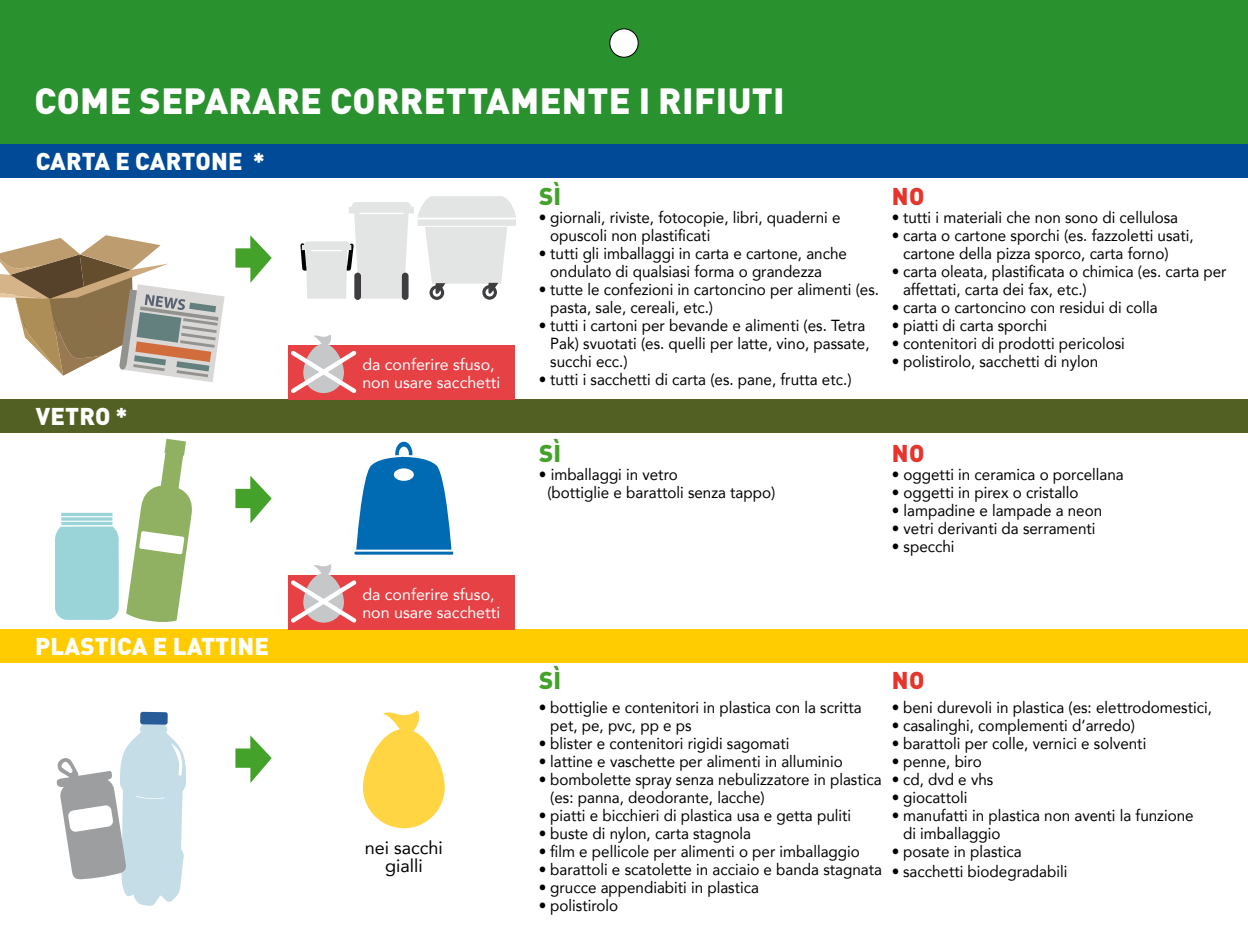
<style>
.page{position:relative;width:1248px;height:936px;background:#fff}
.page>*{position:absolute;margin:0;border:0;box-sizing:border-box;transform-origin:0 0}
.t1{font:900 36px "DIN Pro";letter-spacing:.01em;color:#fff}
.t2{font:900 24px "DIN Pro";letter-spacing:.01em;color:#fff}
.t3{font:900 24px "DIN Pro";color:#44a22b}
.t4{font:900 24px "DIN Pro";color:#e5352d}
.t5{font:18px/18px "Avenir";color:#000;text-align:center}
.t6{font:16px/18px "Avenir";color:#000;scale:.95 1}
.t7{font:16px/18px "Avenir";color:#fff}
</style>
<div class="page">
<svg style="left:235px;top:476px;width:37px;height:47px"></svg>
<svg style="left:235px;top:735px;width:37px;height:48px"></svg>
<svg style="left:235px;top:235px;width:37px;height:48px"></svg>
<div style="left:0;top:0;width:1247px;height:145px;background:#29912e"></div>
<svg style="left:0;top:235px;width:224px;height:147px"></svg>
<div style="left:55px;top:526px;width:64px;height:94px;background:#9ad3d8"></div>
<hr style="left:61px;top:522px;width:51px;height:3px;background:#9ad3d8">
<hr style="left:61px;top:517px;width:51px;height:3px;background:#9ad3d8">
<hr style="left:61px;top:513px;width:51px;height:3px;background:#9ad3d8">
<svg style="left:126px;top:438px;width:66px;height:184px"></svg>
<div style="left:140px;top:711px;width:28px;height:13px;background:#285c99;border-radius:3px"></div>
<svg style="left:56px;top:719px;width:130px;height:187px"></svg>
<div style="left:0;top:145px;width:1247px;height:33px;background:#004a98"></div>
<div style="left:0;top:399px;width:1247px;height:34px;background:#526123"></div>
<div style="left:0;top:629px;width:1247px;height:34px;background:#fecc00"></div>
<svg style="left:363px;top:710px;width:81px;height:118px"></svg>
<div style="left:288px;top:345px;width:226px;height:55px;background:#e64144"></div>
<svg style="left:291px;top:334px;width:66px;height:60px"></svg>
<div style="left:288px;top:575px;width:226px;height:54px;background:#e64144"></div>
<svg style="left:291px;top:564px;width:66px;height:59px"></svg>
<svg style="left:300px;top:196px;width:216px;height:104px"></svg>
<svg style="left:356px;top:441px;width:96px;height:108px"></svg>
<svg style="left:354px;top:549px;width:100px;height:6px"></svg>
<div style="left:394px;top:468px;width:20px;height:13px;background:#fff;border-radius:50%"></div>
<div style="left:609px;top:29px;width:29px;height:28px;background:#fff;border-radius:50%"></div>
<div style="left:609px;top:28px;width:29px;height:30px;border:1px solid #000;border-radius:50%"></div>
<h1 class="t1" style="left:34px;top:70px;width:751px">COME SEPARARE CORRETTAMENTE I RIFIUTI</h1>
<h2 class="t2" style="left:36px;top:141px;width:231px">CARTA E CARTONE *</h2>
<h2 class="t2" style="left:36px;top:395px;width:94px">VETRO *</h2>
<p class="t7" style="left:362px;top:355px;width:139px">da conferire sfuso, non usare sacchetti</p>
<h2 class="t3" style="left:539px;top:176px;width:24px">SÌ</h2>
<p class="t6" style="left:550px;top:208px;width:307px;text-indent:-11px">• giornali, riviste, fotocopie, libri, quaderni e opuscoli non plastificati</p>
<p class="t6" style="left:550px;top:244px;width:314px;text-indent:-11px">• tutti gli imballaggi in carta e cartone, anche ondulato di qualsiasi forma o grandezza</p>
<p class="t6" style="left:550px;top:280px;width:347px;text-indent:-11px">• tutte le confezioni in cartoncino per alimenti (es. pasta, sale, cereali, etc.)</p>
<p class="t6" style="left:550px;top:316px;width:337px;text-indent:-11px">• tutti i cartoni per bevande e alimenti (es. Tetra<br>Pak) svuotati (es. quelli per latte, vino, passate, succhi ecc.)</p>
<p class="t6" style="left:539px;top:370px;width:330px">• tutti i sacchetti di carta (es. pane, frutta etc.)</p>
<h2 class="t3" style="left:539px;top:432px;width:24px">SÌ</h2>
<p class="t6" style="left:547px;top:464px;width:241px;text-indent:-8px">• imballaggi in vetro<br>(bottiglie e barattoli senza tappo)</p>
<h2 class="t4" style="left:891px;top:176px;width:34px">NO</h2>
<p class="t6" style="left:891px;top:208px;width:303px">• tutti i materiali che non sono di cellulosa</p>
<p class="t6" style="left:903px;top:226px;width:307px;text-indent:-11px">• carta o cartone sporchi (es. fazzoletti usati, cartone della pizza sporco, carta forno)</p>
<p class="t6" style="left:903px;top:262px;width:342px;text-indent:-11px">• carta oleata, plastificata o chimica (es. carta per affettati, carta dei fax, etc.)</p>
<p class="t6" style="left:891px;top:298px;width:281px">• carta o cartoncino con residui di colla</p>
<p class="t6" style="left:891px;top:316px;width:165px">• piatti di carta sporchi</p>
<p class="t6" style="left:891px;top:334px;width:247px">• contenitori di prodotti pericolosi</p>
<p class="t6" style="left:891px;top:352px;width:219px">• polistirolo, sacchetti di nylon</p>
<h2 class="t4" style="left:891px;top:432px;width:34px">NO</h2>
<p class="t6" style="left:891px;top:464px;width:246px">• oggetti in ceramica o porcellana</p>
<p class="t6" style="left:891px;top:482px;width:198px">• oggetti in pirex o cristallo</p>
<p class="t6" style="left:891px;top:500px;width:223px">• lampadine e lampade a neon</p>
<p class="t6" style="left:891px;top:518px;width:216px">• vetri derivanti da serramenti</p>
<p class="t6" style="left:891px;top:536px;width:68px">• specchi</p>
<h2 class="t2" style="left:35px;top:625px;width:235px">PLASTICA E LATTINE</h2>
<p class="t7" style="left:362px;top:584px;width:139px">da conferire sfuso, non usare sacchetti</p>
<p class="t5" style="left:365px;top:838px;width:80px">nei sacchi gialli</p>
<h2 class="t3" style="left:539px;top:660px;width:24px">SÌ</h2>
<p class="t6" style="left:550px;top:698px;width:329px;text-indent:-11px">• bottiglie e contenitori in plastica con la scritta pet, pe, pvc, pp e ps</p>
<p class="t6" style="left:539px;top:734px;width:265px">• blister e contenitori rigidi sagomati</p>
<p class="t6" style="left:539px;top:752px;width:321px">• lattine e vaschette per alimenti in alluminio</p>
<p class="t6" style="left:550px;top:770px;width:350px;text-indent:-11px">• bombolette spray senza nebulizzatore in plastica (es: panna, deodorante, lacche)</p>
<p class="t6" style="left:539px;top:806px;width:330px">• piatti e bicchieri di plastica usa e getta puliti</p>
<p class="t6" style="left:539px;top:824px;width:225px">• buste di nylon, carta stagnola</p>
<p class="t6" style="left:539px;top:842px;width:339px">• film e pellicole per alimenti o per imballaggio</p>
<p class="t6" style="left:539px;top:860px;width:362px">• barattoli e scatolette in acciaio e banda stagnata</p>
<p class="t6" style="left:539px;top:878px;width:233px">• grucce appendiabiti in plastica</p>
<p class="t6" style="left:539px;top:896px;width:85px">• polistirolo</p>
<h2 class="t4" style="left:891px;top:660px;width:34px">NO</h2>
<p class="t6" style="left:891px;top:698px;width:338px">• beni durevoli in plastica (es: elettrodomestici,</p>
<p class="t6" style="left:891px;top:716px;width:257px">• casalinghi, complementi d’arredo)</p>
<p class="t6" style="left:891px;top:734px;width:269px">• barattoli per colle, vernici e solventi</p>
<p class="t6" style="left:891px;top:752px;width:96px">• penne, biro</p>
<p class="t6" style="left:891px;top:770px;width:108px">• cd, dvd e vhs</p>
<p class="t6" style="left:891px;top:788px;width:81px">• giocattoli</p>
<p class="t6" style="left:903px;top:806px;width:307px;text-indent:-11px">• manufatti in plastica non aventi la funzione di imballaggio</p>
<p class="t6" style="left:891px;top:842px;width:138px">• posate in plastica</p>
<p class="t6" style="left:891px;top:862px;width:186px">• sacchetti biodegradabili</p>
</div>
